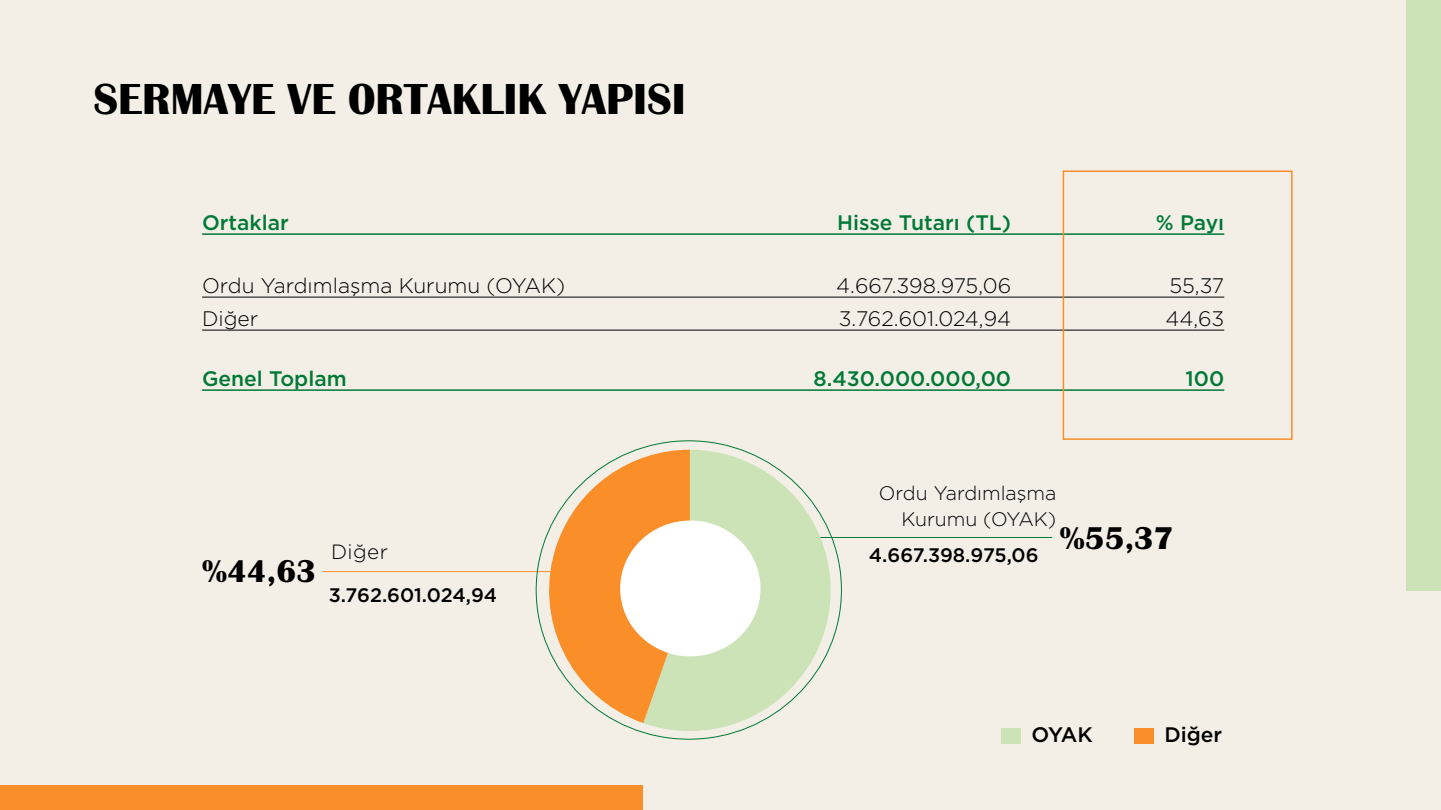
<style>
.page{position:relative;width:1441px;height:810px;background:#fff}
.page>*{position:absolute;margin:0;border:0;box-sizing:border-box;transform-origin:0 0}
.t1{font:700 45px "Britannic";color:#000}
.t2{font:700 32.55px "Britannic";color:#000}
.t3{font:300 21px "Gotham";color:#000}
.t4{font:500 21px "Gotham";color:#007937}
.t5{font:500 21px "Gotham";color:#000}
.t6{font:300 20.7px "Gotham";letter-spacing:.02em;color:#000}
.t7{font:500 19.5px "Gotham";letter-spacing:-.005em;color:#000}
.t8{font:300 19.5px/26.1px "Gotham";color:#000;text-align:right}
</style>
<div class="page">
<div style="left:0;top:0;width:1440px;height:810px;background:#f3efe7"></div>
<hr style="left:202px;top:233px;width:1021px;height:2px;background:#007937">
<hr style="left:202px;top:297px;width:1021px;height:1px;background:#000">
<hr style="left:202px;top:330px;width:1021px;height:1px;background:#000">
<hr style="left:202px;top:389px;width:1021px;height:2px;background:#007937">
<div style="left:1405px;top:0;width:35px;height:590px;background:#cce2b7"></div>
<div style="left:1000px;top:729px;width:20px;height:15px;background:#cce2b7"></div>
<div style="left:1133px;top:729px;width:20px;height:15px;background:#fa8e29"></div>
<svg style="left:643px;top:450px;width:187px;height:281px;fill:#cce2b7"></svg>
<svg style="left:531px;top:450px;width:158px;height:273px"></svg>
<hr style="left:322px;top:571px;width:232px;height:1px;background:#fa8e29">
<hr style="left:820px;top:537px;width:232px;height:1px;background:#007937">
<div style="left:620px;top:521px;width:140px;height:135px;background:#fff;border-radius:50%"></div>
<div style="left:1062px;top:170px;width:230px;height:270px;border:2px solid #fa8e29"></div>
<div style="left:0;top:786px;width:642px;height:24px;background:#fa8e29"></div>
<h1 class="t1" style="left:94px;top:72px;width:593px">SERMAYE VE 0RTAKLIK YAPISI</h1>
<p class="t4" style="left:202px;top:208px;width:88px">Ortaklar</p>
<p class="t4" style="left:836px;top:208px;width:176px">Hisse Tutarı (TL)</p>
<p class="t4" style="left:1155px;top:208px;width:70px">% Payı</p>
<p class="t3" style="left:202px;top:272px;width:364px">Ordu Yardımlaşma Kurumu (OYAK)</p>
<p class="t3" style="left:836px;top:272px;width:176px">4.667.398.975,06</p>
<p class="t3" style="left:1169px;top:272px;width:56px">55,37</p>
<p class="t3" style="left:202px;top:305px;width:58px">Diğer</p>
<p class="t3" style="left:838px;top:305px;width:174px">3.762.601.024,94</p>
<p class="t3" style="left:1165px;top:305px;width:60px">44,63</p>
<p class="t4" style="left:202px;top:364px;width:146px">Genel Toplam</p>
<p class="t4" style="left:813px;top:364px;width:199px">8.430.000.000,00</p>
<p class="t4" style="left:1185px;top:364px;width:40px">100</p>
<h2 class="t2" style="left:202px;top:553px;width:115px">%44,63</h2>
<p class="t6" style="left:331px;top:538px;width:58px">Diğer</p>
<p class="t7" style="left:328px;top:582px;width:170px">3.762.601.024,94</p>
<p class="t8" style="left:878px;top:479px;width:179px">Ordu Yardımlaşma<br>Kurumu (OYAK)</p>
<p class="t7" style="left:868px;top:542px;width:306px">4.667.398.975,06 <sup>%55,37</sup></p>
<p class="t5" style="left:1031px;top:720px;width:63px">OYAK</p>
<p class="t5" style="left:1164px;top:720px;width:59px">Diğer</p>
</div>
